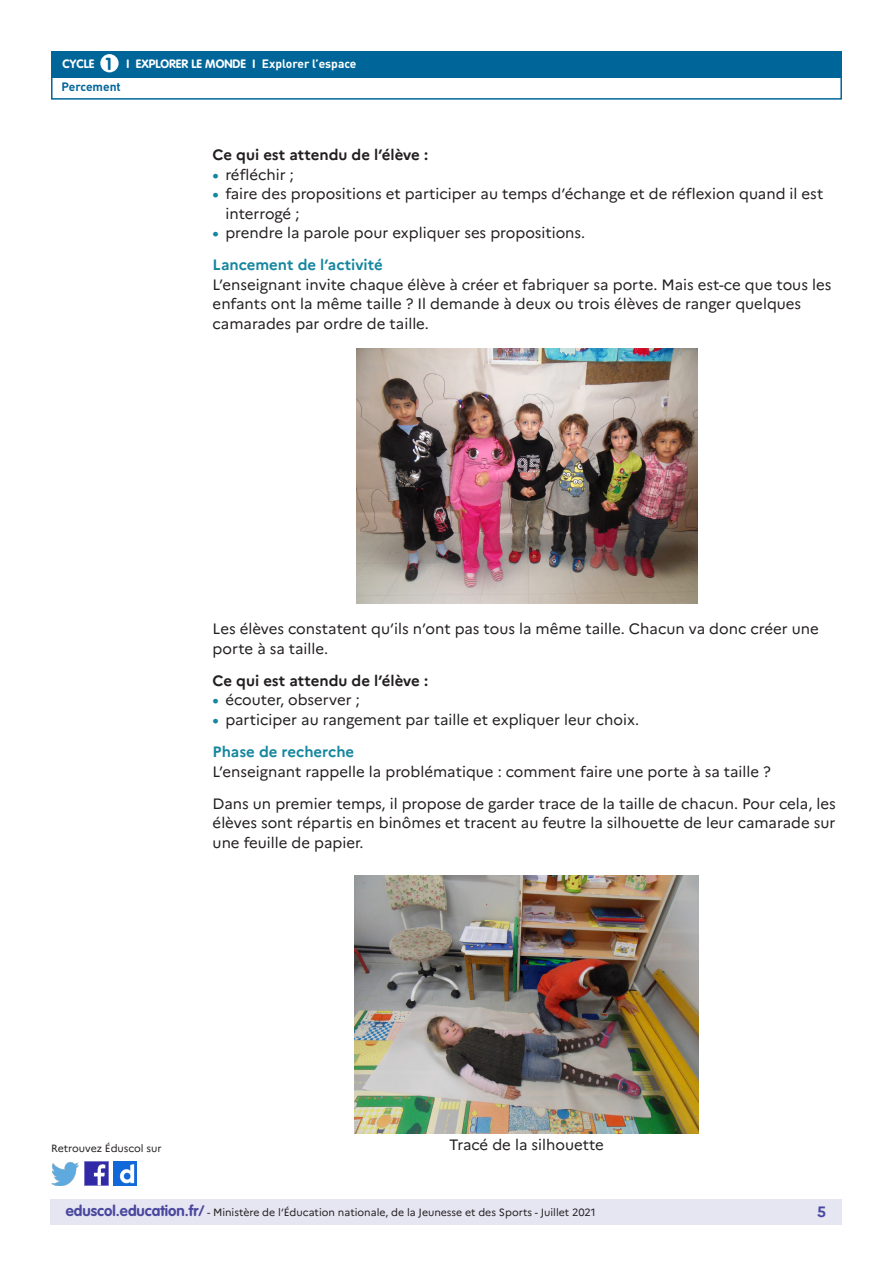
<style>
.page{position:relative;width:893px;height:1263px;background:#fff}
.page>*{position:absolute;margin:0;border:0;box-sizing:border-box;transform-origin:0 0}
.t1{font:700 17.25px "VAG Rounded Std";color:#00669a}
._06_Texte_courant{font:15px/19.5px "Marianne";color:#231f20}
._06_Texte_courant-2{font:700 15px "Marianne";color:#231f20}
._05_Titre_de_niveau{font:700 15px "Marianne";color:#16879f}
.t2{font:700 15px "Marianne";color:#4a489e}
.t3{font:700 12px "VAG Rounded Std";color:#fff}
.t4{font:700 12px "DIN Pro";color:#fff}
.t5{font:700 12px "DIN Pro";color:#00669a}
.t6{font:10.5px "Marianne";color:#231f20}
.s1{font-weight:700;color:#16879f}
.s2{font-family:"VAG Rounded Std";font-weight:700;font-size:15px;color:#4a489e}
</style>
<div class="page">
<div style="left:50px;top:1199px;width:791px;height:26px;background:#e6e5f2"></div>
<div style="left:51px;top:51px;width:791px;height:27px;background:#00669a"></div>
<div style="left:100px;top:54px;width:19px;height:18px;background:#fff;border-radius:50%"></div>
<div style="left:51px;top:75px;width:791px;height:25px;border:2px solid #00669a"></div>
<img style="left:85px;top:1162px;width:23px;height:23px">
<img style="left:51px;top:1163px;width:28px;height:22px">
<img style="left:114px;top:1162px;width:23px;height:23px">
<img style="left:356px;top:348px;width:341px;height:256px">
<img style="left:355px;top:876px;width:343px;height:258px">
<p class="t1" style="left:106px;top:53px;width:8px">1</p>
<p class="t4" style="left:262px;top:56px;width:96px">Explorer l’espace</p>
<p class="t5" style="left:61px;top:79px;width:61px">Percement</p>
<p class="t3" style="left:63px;top:57px;width:33px">CYCLE</p>
<p class="t3" style="left:127px;top:57px;width:130px">I EXPLORER LE MONDE I</p>
<p class="_06_Texte_courant-2" style="left:213px;top:146px;width:217px">Ce qui est attendu de l’élève :</p>
<p class="_06_Texte_courant" style="left:213px;top:164px;width:83px"><span class="s1">•</span> réfléchir ;</p>
<p class="_06_Texte_courant" style="left:225px;top:184px;width:599px;text-indent:-13px"><span class="s1">•</span> faire des propositions et participer au temps d’échange et de réflexion quand il est interrogé ;</p>
<p class="_06_Texte_courant" style="left:213px;top:223px;width:374px"><span class="s1">•</span> prendre la parole pour expliquer ses propositions.</p>
<p class="_05_Titre_de_niveau" style="left:213px;top:256px;width:172px">Lancement de l’activité</p>
<p class="_06_Texte_courant" style="left:213px;top:275px;width:620px">L’enseignant invite chaque élève à créer et fabriquer sa porte. Mais est-ce que tous les enfants ont la même taille ? Il demande à deux ou trois élèves de ranger quelques camarades par ordre de taille.</p>
<p class="_06_Texte_courant" style="left:213px;top:619px;width:608px">Les élèves constatent qu’ils n’ont pas tous la même taille. Chacun va donc créer une porte à sa taille.</p>
<p class="_06_Texte_courant-2" style="left:213px;top:671px;width:217px">Ce qui est attendu de l’élève :</p>
<p class="_06_Texte_courant" style="left:213px;top:690px;width:149px"><span class="s1">•</span> écouter, observer ;</p>
<p class="_06_Texte_courant" style="left:213px;top:710px;width:428px"><span class="s1">•</span> participer au rangement par taille et expliquer leur choix.</p>
<p class="_05_Titre_de_niveau" style="left:213px;top:743px;width:143px">Phase de recherche</p>
<p class="_06_Texte_courant" style="left:213px;top:761px;width:560px">L’enseignant rappelle la problématique : comment faire une porte à sa taille ?</p>
<p class="_06_Texte_courant" style="left:213px;top:794px;width:625px;text-align:justify">Dans un premier temps, il propose de garder trace de la taille de chacun. Pour cela, les élèves sont répartis en binômes et tracent au feutre la silhouette de leur camarade sur une feuille de papier.</p>
<p class="t6" style="left:51px;top:1142px;width:112px">Retrouvez Éduscol sur</p>
<p class="_06_Texte_courant" style="left:449px;top:1135px;width:156px">Tracé de la silhouette</p>
<p class="t6" style="left:66px;top:1206px;width:531px"><span class="s2">eduscol.education.fr/</span> - Ministère de l’Éducation nationale, de la Jeunesse et des Sports - Juillet 2021</p>
<p class="t2" style="left:817px;top:1202px;width:10px">5</p>
</div>
